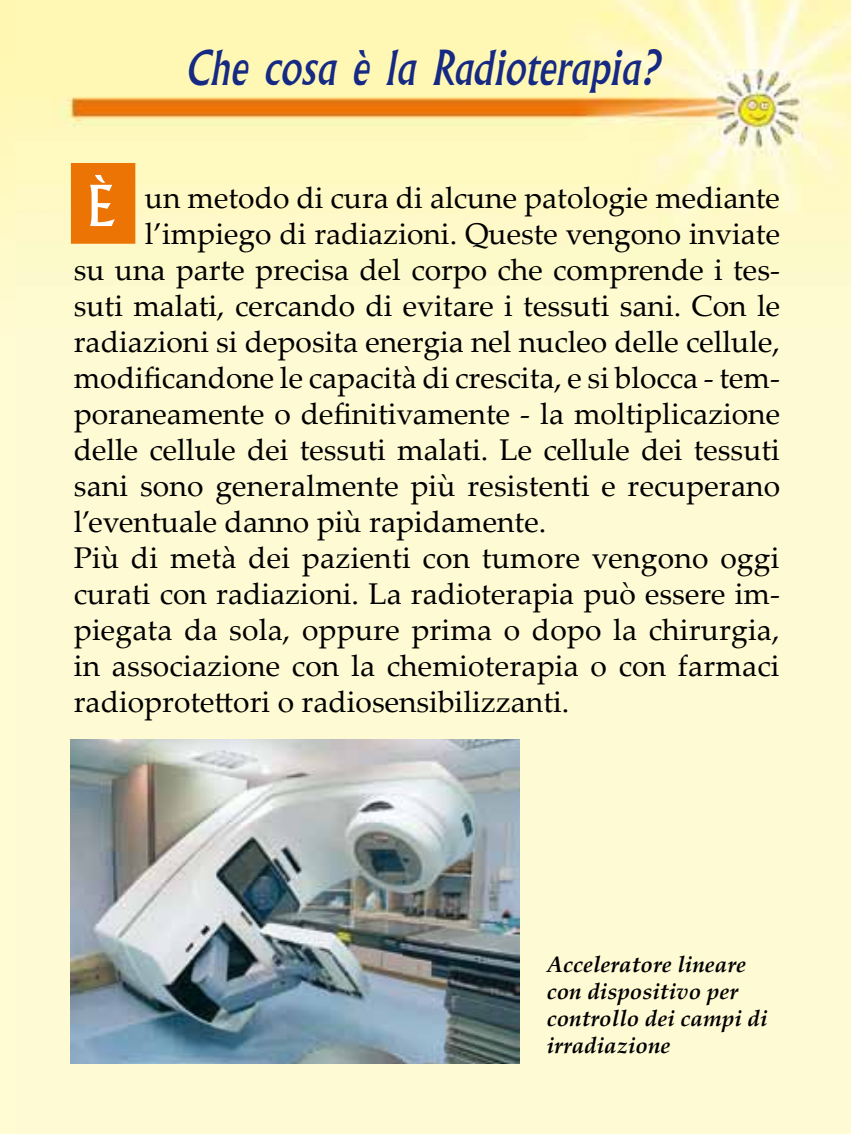
<style>
.page{position:relative;width:851px;height:1134px;background:#fff}
.page>*{position:absolute;margin:0;border:0;box-sizing:border-box;transform-origin:0 0}
.t1{font:55px "Albertus MT Std";color:#fff}
.t2{font:italic 47.5px "Albertus MT Std";color:#162983}
.t3{font:30px "Palatino Linotype";color:#000}
.t4{font:italic 700 22.5px/27px "Palatino Linotype";color:#000}
</style>
<div class="page">
<img style="left:0;top:0;width:850px;height:1134px">
<img style="left:0;top:6px;width:14px;height:1128px">
<img style="left:71px;top:739px;width:448px;height:324px">
<div style="left:71px;top:163px;width:64px;height:81px;background:#ec7405"></div>
<h2 class="t2" style="left:186px;top:40px;width:476px">Che cosa è la Radioterapia?</h2>
<h1 class="t1" style="left:87px;top:174px;width:30px">È</h1>
<p class="t3" style="left:145px;top:176px;width:636px">un metodo di cura di alcune patologie mediante</p>
<p class="t3" style="left:145px;top:212px;width:636px">l’impiego di radiazioni. Queste vengono inviate</p>
<p class="t3" style="left:74px;top:248px;width:707px">su una parte precisa del corpo che comprende i tes-</p>
<p class="t3" style="left:74px;top:284px;width:707px">suti malati, cercando di evitare i tessuti sani. Con le</p>
<p class="t3" style="left:74px;top:320px;width:707px">radiazioni si deposita energia nel nucleo delle cellule,</p>
<p class="t3" style="left:74px;top:356px;width:707px">modificandone le capacità di crescita, e si blocca - tem-</p>
<p class="t3" style="left:74px;top:392px;width:707px">poraneamente o definitivamente - la moltiplicazione</p>
<p class="t3" style="left:74px;top:428px;width:707px">delle cellule dei tessuti malati. Le cellule dei tessuti</p>
<p class="t3" style="left:74px;top:464px;width:708px">sani sono generalmente più resistenti e recuperano</p>
<p class="t3" style="left:74px;top:500px;width:474px">l’eventuale danno più rapidamente.</p>
<p class="t3" style="left:74px;top:536px;width:707px">Più di metà dei pazienti con tumore vengono oggi</p>
<p class="t3" style="left:74px;top:572px;width:707px">curati con radiazioni. La radioterapia può essere im-</p>
<p class="t3" style="left:74px;top:608px;width:707px">piegata da sola, oppure prima o dopo la chirurgia,</p>
<p class="t3" style="left:74px;top:644px;width:707px">in associazione con la chemioterapia o con farmaci</p>
<p class="t3" style="left:74px;top:680px;width:497px">radioprotettori o radiosensibilizzanti.</p>
<p class="t4" style="left:546px;top:949px;width:222px">Acceleratore lineare con dispositivo per controllo dei campi di irradiazione</p>
</div>
